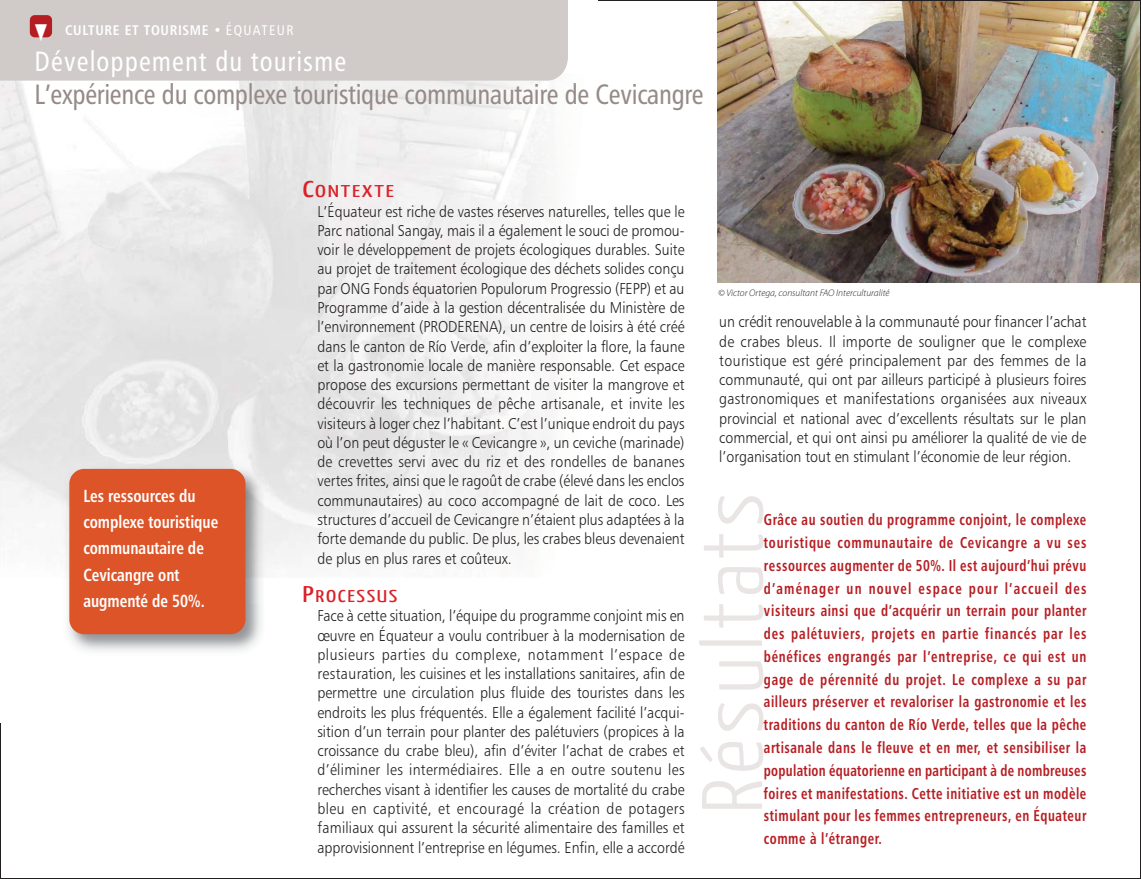
<style>
.page{position:relative;width:1141px;height:879px;background:#fff}
.page>*{position:absolute;margin:0;border:0;box-sizing:border-box;transform-origin:0 0}
.t1{font:300 85.75px "Yanone Kaffeesatz";letter-spacing:.05em;color:#e8e5e4;scale:1.1 1}
.t2{font:28px "Humanist 777 BT Roman Condensed B";letter-spacing:-.01em;color:#968b88;scale:.95 1}
.t3{font:28px "Humanist 777 BT Roman Condensed B";letter-spacing:.04em;color:#fff;scale:.95 1}
.t4{font:17.5px/26.2px "Humanist 777 BT Bold Condensed B";color:#fff;scale:.9 1}
.t5{font:17.5px "Universal Newswith Comm Pi";color:#fff;scale:.7 1}
.t6{font:17.15px "Yanone Kaffeesatz";letter-spacing:.065em;color:#da2128;scale:1.4 1}
.t7{font:17.15px "Yanone Kaffeesatz";letter-spacing:.065em;color:#da2128;scale:1.5 1}
.t8{font:15.75px/19.2px "Humanist 777 BT Light B";color:#231f20;text-align:justify;scale:.9 1}
.t9{font:15.75px/22.8px "Humanist 777 BT Bold Condensed B";letter-spacing:.04em;color:#b61d22;text-align:justify;scale:.85 1}
.t10{font:14px "Humanist 777 BT Bold Condensed B";letter-spacing:.05em;color:#fff}
.t11{font:italic 300 9.62px "Myriad Pro";color:#231f20}
.s1{font-family:"Humanist 777 BT Roman Condensed B"}
.s2{font-size:22.75px}
</style>
<div class="page">
<img style="left:0;top:0;width:1141px;height:878px">
<svg style="left:0;top:0;width:597px;height:722px"></svg>
<img style="left:603px;top:440px;width:3px;height:162px">
<img style="left:597px;top:9px;width:6px;height:593px">
<img style="left:477px;top:602px;width:126px;height:231px">
<img style="left:477px;top:81px;width:36px;height:641px">
<img style="left:513px;top:81px;width:84px;height:691px">
<div style="left:0;top:0;width:568px;height:81px;background:#d0cac8"></div>
<div style="left:30px;top:15px;width:22px;height:22px;background:#b61d22;border-radius:5px"></div>
<img style="left:62px;top:460px;width:206px;height:191px">
<div style="left:69px;top:468px;width:176px;height:166px;background:#dc5428;border-radius:15px"></div>
<p class="t5" style="left:47px;top:42px;width:19px;rotate:-180deg">-</p>
<p class="t10" style="left:65px;top:24px;width:230px">CULTURE ET TOURISME <span class="s1">• ÉQUATEUR</span></p>
<h2 class="t3" style="left:35px;top:50px;width:330px">Développement du tourisme</h2>
<h2 class="t2" style="left:35px;top:83px;width:706px">L’expérience du complexe touristique communautaire de Cevicangre</h2>
<p class="t4" style="left:83px;top:484px;width:152px">Les ressources du complexe touristique communautaire de<br>Cevicangre ont augmenté de 50%.</p>
<p class="t7" style="left:302px;top:185px;width:62px"><span class="s2">C</span>ONTEXTE</p>
<p class="t8" style="left:317px;top:203px;width:409px">L’Équateur est riche de vastes réserves naturelles, telles que le Parc national Sangay, mais il a également le souci de promou&shy;voir le développement de projets écologiques durables. Suite au projet de traitement écologique des déchets solides conçu par ONG Fonds équatorien Populorum Progressio (FEPP) et au Programme d’aide à la gestion décentralisée du Ministère de l’environnement (PRODERENA), un centre de loisirs à été créé dans le canton de Río Verde, afin d’exploiter la flore, la faune et la gastronomie locale de manière responsable. Cet espace propose des excursions permettant de visiter la mangrove et découvrir les techniques de pêche artisanale, et invite les visiteurs à loger chez l’habitant. C’est l’unique endroit du pays où l’on peut déguster le « Cevicangre », un ceviche (marinade) de crevettes servi avec du riz et des rondelles de bananes vertes frites, ainsi que le ragoût de crabe (élevé dans les enclos communautaires) au coco accompagné de lait de coco. Les structures d’accueil de Cevicangre n’étaient plus adaptées à la forte demande du public. De plus, les crabes bleus devenaient de plus en plus rares et coûteux.</p>
<p class="t6" style="left:302px;top:589px;width:69px"><span class="s2">P</span>ROCESSUS</p>
<p class="t8" style="left:317px;top:607px;width:409px">Face à cette situation, l’équipe du programme conjoint mis en œuvre en Équateur a voulu contribuer à la modernisation de plusieurs parties du complexe, notamment l’espace de restauration, les cuisines et les installations sanitaires, afin de permettre une circulation plus fluide des touristes dans les endroits les plus fréquentés. Elle a également facilité l’acqui&shy;sition d’un terrain pour planter des palétuviers (propices à la croissance du crabe bleu), afin d’éviter l’achat de crabes et d’éliminer les intermédiaires. Elle a en outre soutenu les recherches visant à identifier les causes de mortalité du crabe bleu en captivité, et encouragé la création de potagers familiaux qui assurent la sécurité alimentaire des familles et approvisionnent l’entreprise en légumes. Enfin, elle a accordé</p>
<p class="t11" style="left:718px;top:288px;width:173px">© Victor Ortega, consultant FAO Interculturalité</p>
<p class="t8" style="left:719px;top:313px;width:409px">un crédit renouvelable à la communauté pour financer l’achat de crabes bleus. Il importe de souligner que le complexe touristique est géré principalement par des femmes de la communauté, qui ont par ailleurs participé à plusieurs foires gastronomiques et manifestations organisées aux niveaux provincial et national avec d’excellents résultats sur le plan commercial, et qui ont ainsi pu améliorer la qualité de vie de l’organisation tout en stimulant l’économie de leur région.</p>
<h1 class="t1" style="left:699px;top:813px;width:293px;rotate:-90deg">Résultats</h1>
<p class="t9" style="left:764px;top:509px;width:381px">Grâce au soutien du programme conjoint, le complexe touristique communautaire de Cevicangre a vu ses ressources augmenter de 50%. Il est aujourd’hui prévu d’aménager un nouvel espace pour l’accueil des visiteurs ainsi que d’acquérir un terrain pour planter des palétuviers, projets en partie financés par les bénéfices engrangés par l’entreprise, ce qui est un gage de pérennité du projet. Le complexe a su par ailleurs préserver et revaloriser la gastronomie et les traditions du canton de Río Verde, telles que la pêche artisanale dans le fleuve et en mer, et sensibiliser la population équatorienne en participant à de nombreuses foires et manifestations. Cette initiative est un modèle stimulant pour les femmes entrepreneurs, en Équateur comme à l’étranger.</p>
</div>
